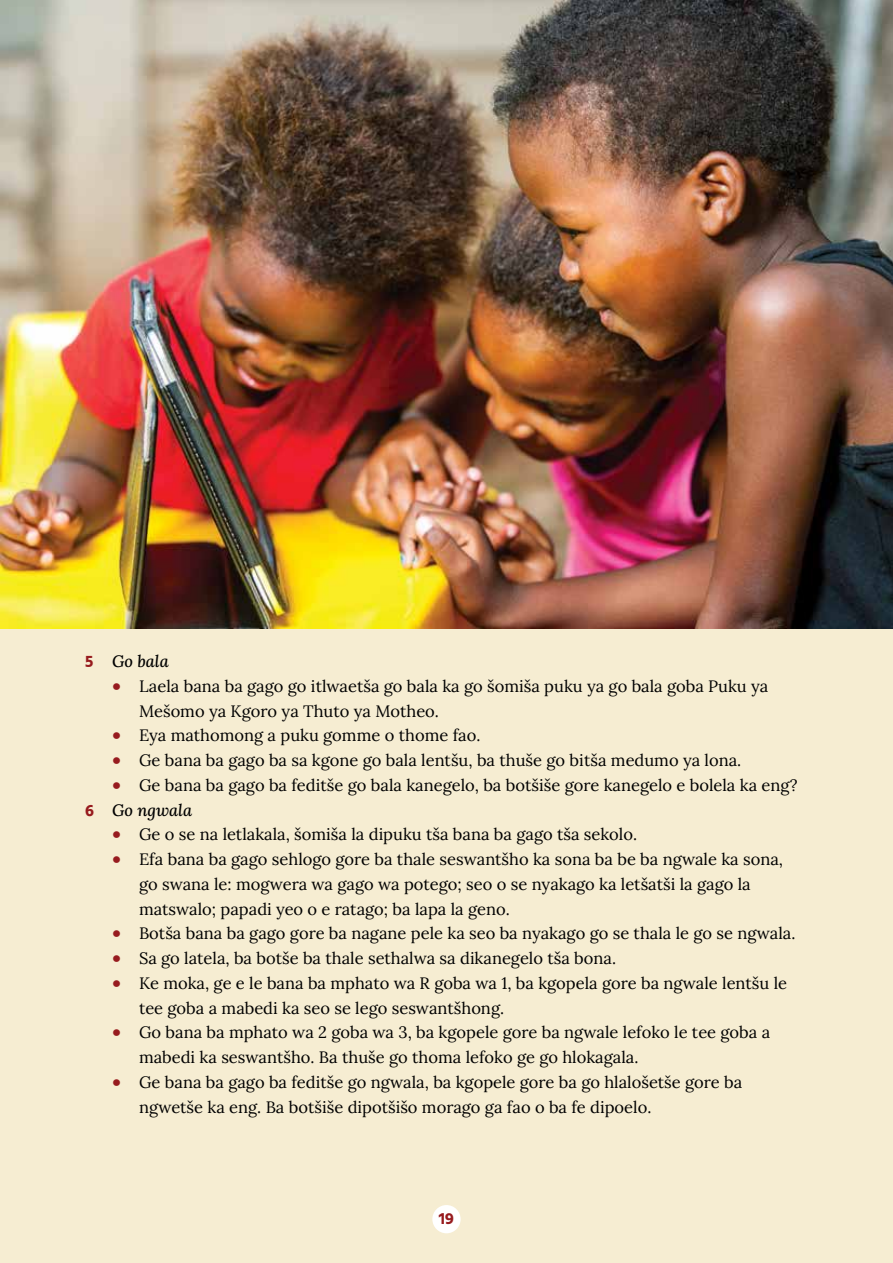
<style>
.page{position:relative;width:893px;height:1263px;background:#f6edd2}
.page>*{position:absolute;margin:0;border:0;box-sizing:border-box;transform-origin:0 0}
.t1{font:16.5px/24.8px "Lora";color:#000}
.t2{font:italic 500 16.5px "Lora";color:#000}
.t3{font:700 16.5px "Hind";color:#971b1e}
.s1{font-family:"Hind";font-weight:700;font-style:normal;color:#971b1e}
.s2{font-size:22.5px;color:#971b1e}
.s3{font-family:"Hind";font-weight:700;color:#971b1e}
.s4{font-weight:500;font-style:italic}
</style>
<div class="page">
<img style="left:1px;top:0;width:892px;height:629px">
<div style="left:432px;top:1205px;width:29px;height:28px;background:#fff;border-radius:50%"></div>
<p class="t2" style="left:85px;top:650px;width:85px"><span class="s1">5</span> Go bala</p>
<p class="t1" style="left:139px;top:673px;width:631px;text-indent:-27px"><span class="s2">•</span> Laela bana ba gago go itlwaetša go bala ka go šomiša puku ya go bala goba Puku ya<br>Mešomo ya Kgoro ya Thuto ya Motheo.</p>
<p class="t1" style="left:112px;top:722px;width:370px"><span class="s2">•</span> Eya mathomong a puku gomme o thome fao.</p>
<p class="t1" style="left:112px;top:747px;width:631px"><span class="s2">•</span> Ge bana ba gago ba sa kgone go bala lentšu, ba thuše go bitša medumo ya lona.</p>
<p class="t1" style="left:85px;top:772px;width:714px;text-indent:27px"><span class="s2">•</span> Ge bana ba gago ba feditše go bala kanegelo, ba botšiše gore kanegelo e bolela ka eng?<br><span class="s3">6</span> <span class="s4">Go ngwala</span></p>
<p class="t1" style="left:112px;top:821px;width:527px"><span class="s2">•</span> Ge o se na letlakala, šomiša la dipuku tša bana ba gago tša sekolo.</p>
<p class="t1" style="left:139px;top:846px;width:646px;text-indent:-27px"><span class="s2">•</span> Efa bana ba gago sehlogo gore ba thale seswantšho ka sona ba be ba ngwale ka sona, go swana le: mogwera wa gago wa potego; seo o se nyakago ka letšatši la gago la matswalo; papadi yeo o e ratago; ba lapa la geno.</p>
<p class="t1" style="left:112px;top:920px;width:685px"><span class="s2">•</span> Botša bana ba gago gore ba nagane pele ka seo ba nyakago go se thala le go se ngwala.</p>
<p class="t1" style="left:112px;top:945px;width:506px"><span class="s2">•</span> Sa go latela, ba botše ba thale sethalwa sa dikanegelo tša bona.</p>
<p class="t1" style="left:139px;top:970px;width:650px;text-indent:-27px"><span class="s2">•</span> Ke moka, ge e le bana ba mphato wa R goba wa 1, ba kgopela gore ba ngwale lentšu le tee goba a mabedi ka seo se lego seswantšhong.</p>
<p class="t1" style="left:139px;top:1019px;width:633px;text-indent:-27px"><span class="s2">•</span> Go bana ba mphato wa 2 goba wa 3, ba kgopele gore ba ngwale lefoko le tee goba a mabedi ka seswantšho. Ba thuše go thoma lefoko ge go hlokagala.</p>
<p class="t1" style="left:139px;top:1069px;width:605px;text-indent:-27px"><span class="s2">•</span> Ge bana ba gago ba feditše go ngwala, ba kgopele gore ba go hlalošetše gore ba ngwetše ka eng. Ba botšiše dipotšišo morago ga fao o ba fe dipoelo.</p>
<p class="t3" style="left:439px;top:1209px;width:17px">19</p>
</div>
